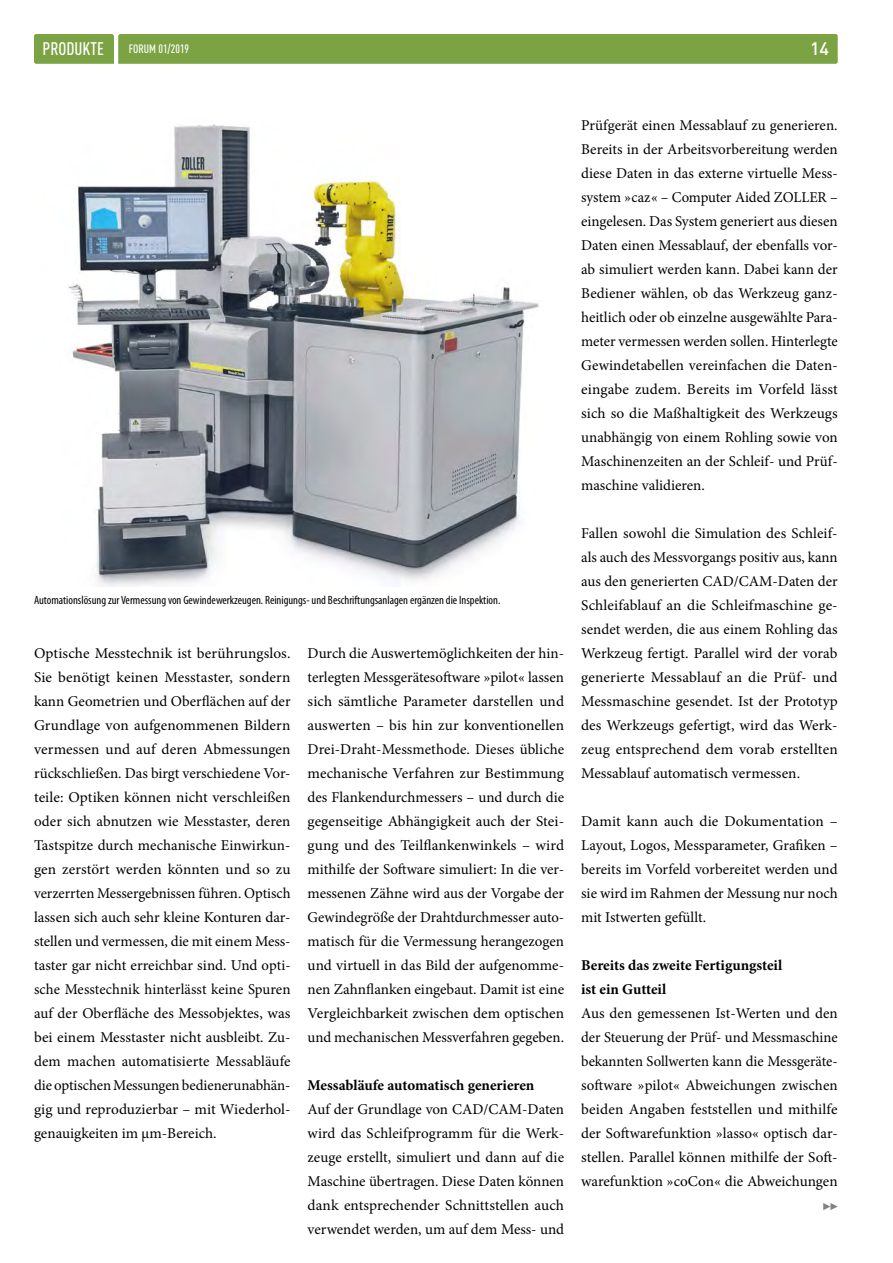
<style>
.page{position:relative;width:893px;height:1263px;background:#fff}
.page>*{position:absolute;margin:0;border:0;box-sizing:border-box;transform-origin:0 0}
.t1{font:500 18px "DIN Cond";color:#fff}
.t2{font:500 18px "DIN";color:#fff}
.t3{font:15px/24px "Minion Pro";color:#000;text-align:justify}
.t4{font:700 15px/24px "Minion Pro";letter-spacing:-.005em;color:#000}
.t5{font:condensed 12px "Myriad Pro";color:#000}
.t6{font:500 12px "DIN Cond";color:#fff}
</style>
<div class="page">
<div style="left:34px;top:34px;width:804px;height:30px;background:#7ba343"></div>
<img style="left:68px;top:124px;width:471px;height:462px">
<svg style="left:823px;top:1203px;width:15px;height:7px"></svg>
<p class="t1" style="left:43px;top:38px;width:63px">PRODUKTE</p>
<p class="t6" style="left:129px;top:42px;width:62px">FORUM 01/2019</p>
<p class="t2" style="left:810px;top:37px;width:21px">14</p>
<p class="t5" style="left:34px;top:592px;width:468px">Automationslösung zur Vermessung von Gewindewerkzeugen. Reinigungs- und Beschriftungsanlagen ergänzen die Inspektion.</p>
<p class="t3" style="left:34px;top:641px;width:258px">Optische Messtechnik ist berührungslos.<br>Sie benötigt keinen Messtaster, sondern kann Geometrien und Oberflächen auf der Grundlage von aufgenommenen Bildern vermessen und auf deren Abmessungen rückschließen. Das birgt verschiedene Vor&shy;teile: Optiken können nicht verschleißen oder sich abnutzen wie Messtaster, deren Tastspitze durch mechanische Einwirkun&shy;gen zerstört werden könnten und so zu verzerrten Messergebnissen führen. Optisch lassen sich auch sehr kleine Konturen dar&shy;stellen und vermessen, die mit einem Mess&shy;taster gar nicht erreichbar sind. Und opti&shy;sche Messtechnik hinterlässt keine Spuren auf der Oberfläche des Messobjektes, was bei einem Messtaster nicht ausbleibt. Zu&shy;dem machen automatisierte Messabläufe die optischen Messungen bedienerunabhän&shy;gig und reproduzierbar – mit Wiederhol&shy;genauigkeiten im μm-Bereich.</p>
<p class="t3" style="left:308px;top:641px;width:258px">Durch die Auswertemöglichkeiten der hin&shy;terlegten Messgerätesoftware »pilot« lassen sich sämtliche Parameter darstellen und auswerten – bis hin zur konventionellen Drei-Draht-Messmethode. Dieses übliche mechanische Verfahren zur Bestimmung des Flankendurchmessers – und durch die gegenseitige Abhängigkeit auch der Stei&shy;gung und des Teilflankenwinkels – wird mithilfe der Software simuliert: In die ver&shy;messenen Zähne wird aus der Vorgabe der Gewindegröße der Drahtdurchmesser auto&shy;matisch für die Vermessung herangezogen und virtuell in das Bild der aufgenomme&shy;nen Zahnflanken eingebaut. Damit ist eine Vergleichbarkeit zwischen dem optischen und mechanischen Messverfahren gegeben.</p>
<p class="t4" style="left:308px;top:1073px;width:228px">Messabläufe automatisch generieren</p>
<p class="t3" style="left:308px;top:1097px;width:258px">Auf der Grundlage von CAD/CAM-Daten wird das Schleifprogramm für die Werk&shy;zeuge erstellt, simuliert und dann auf die Maschine übertragen. Diese Daten können dank entsprechender Schnittstellen auch verwendet werden, um auf dem Mess- und</p>
<p class="t3" style="left:581px;top:113px;width:258px">Prüfgerät einen Messablauf zu generieren.<br>Bereits in der Arbeitsvorbereitung werden diese Daten in das externe virtuelle Mess&shy;system »caz« – Computer Aided ZOLLER – eingelesen. Das System generiert aus diesen Daten einen Messablauf, der ebenfalls vor&shy;ab simuliert werden kann. Dabei kann der Bediener wählen, ob das Werkzeug ganz&shy;heitlich oder ob einzelne ausgewählte Para&shy;meter vermessen werden sollen. Hinterlegte Gewindetabellen vereinfachen die Daten&shy;eingabe zudem. Bereits im Vorfeld lässt sich so die Maßhaltigkeit des Werkzeugs unabhängig von einem Rohling sowie von Maschinenzeiten an der Schleif- und Prüf&shy;maschine validieren.</p>
<p class="t3" style="left:581px;top:521px;width:258px;text-align:left">Fallen sowohl die Simulation des Schleif&shy;als auch des Messvorgangs positiv aus, kann aus den generierten CAD/CAM-Daten der Schleifablauf an die Schleifmaschine ge&shy;sendet werden, die aus einem Rohling das Werkzeug fertigt. Parallel wird der vorab generierte Messablauf an die Prüf- und Messmaschine gesendet. Ist der Prototyp des Werkzeugs gefertigt, wird das Werk&shy;zeug entsprechend dem vorab erstellten Messablauf automatisch vermessen.</p>
<p class="t3" style="left:581px;top:809px;width:258px">Damit kann auch die Dokumentation – Layout, Logos, Messparameter, Grafiken – bereits im Vorfeld vorbereitet werden und sie wird im Rahmen der Messung nur noch mit Istwerten gefüllt.</p>
<p class="t4" style="left:581px;top:953px;width:203px">Bereits das zweite Fertigungsteil ist ein Gutteil</p>
<p class="t3" style="left:581px;top:1001px;width:258px">Aus den gemessenen Ist-Werten und den der Steuerung der Prüf- und Messmaschine bekannten Sollwerten kann die Messgeräte&shy;software »pilot« Abweichungen zwischen beiden Angaben feststellen und mithilfe der Softwarefunktion »lasso« optisch dar&shy;stellen. Parallel können mithilfe der Soft&shy;warefunktion »coCon« die Abweichungen</p>
</div>
